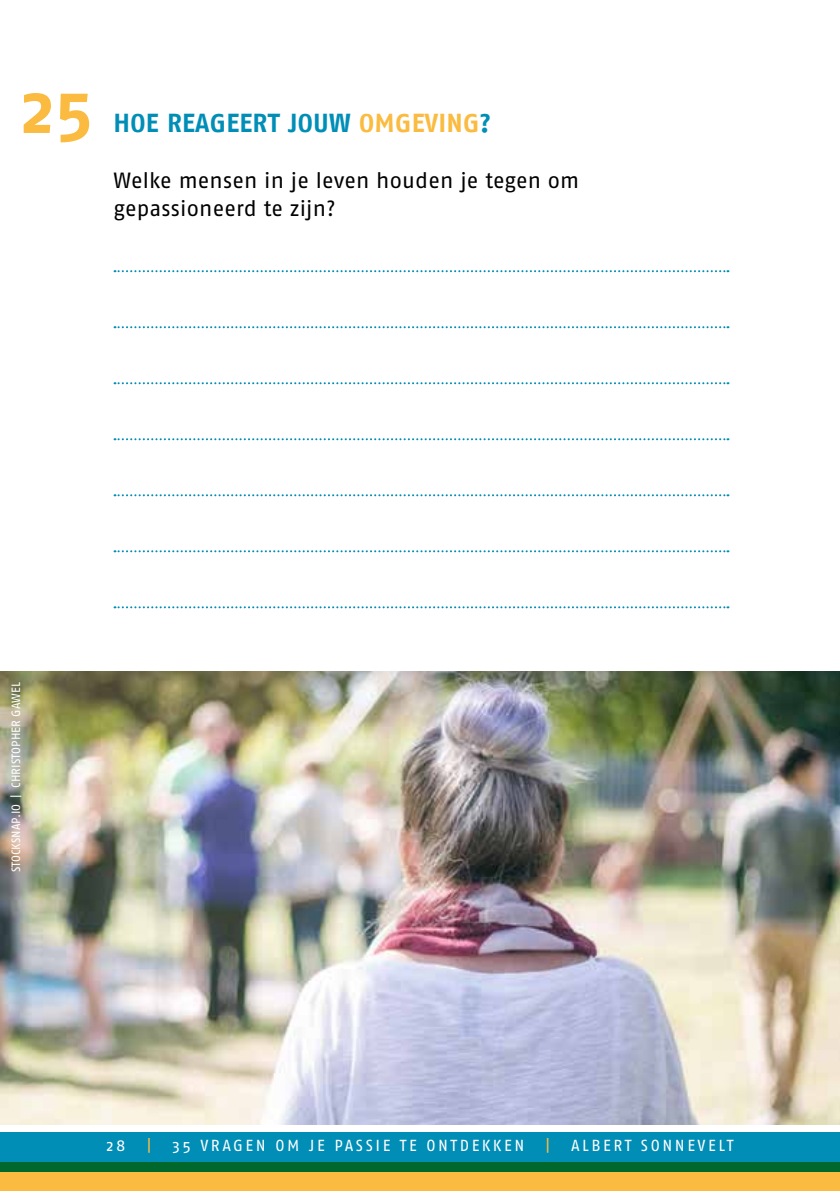
<style>
.page{position:relative;width:840px;height:1191px;background:#fff}
.page>*{position:absolute;margin:0;border:0;box-sizing:border-box;transform-origin:0 0}
.t1{font:700 70px "Fago No";color:#fabb40}
.t2{font:700 26px "Fago No";letter-spacing:.01em;color:#008eb7}
.t3{font:22px/28px "Fago No";letter-spacing:.005em;color:#000}
.t4{font:16px "Fago No";letter-spacing:.16em;color:#fff}
.t5{font:16px "Fago No";color:#fabb40}
.t6{font:12px "Fago No";letter-spacing:.01em;color:#fff}
.s1{color:#fabb40}
</style>
<div class="page">
<div style="left:0;top:1162px;width:839px;height:29px;background:#fabb40"></div>
<svg style="left:0;top:1132px;width:839px;height:39px;background:#008597"></svg>
<svg style="left:114px;top:270px;width:614px;height:2px"></svg>
<svg style="left:114px;top:326px;width:614px;height:2px"></svg>
<svg style="left:114px;top:382px;width:614px;height:2px"></svg>
<svg style="left:114px;top:438px;width:614px;height:2px"></svg>
<svg style="left:114px;top:494px;width:614px;height:2px"></svg>
<svg style="left:114px;top:550px;width:614px;height:2px"></svg>
<svg style="left:114px;top:606px;width:614px;height:2px"></svg>
<img style="left:0;top:671px;width:839px;height:454px">
<h1 class="t1" style="left:21px;top:67px;width:73px">25</h1>
<p class="t2" style="left:113px;top:108px;width:379px">HOE REAGEERT JOUW <span class="s1">OMGEVING</span>?</p>
<p class="t3" style="left:113px;top:166px;width:467px">Welke mensen in je leven houden je tegen om gepassioneerd te zijn?</p>
<p class="t6" style="left:9px;top:872px;width:192px;rotate:-90deg">STOCKSNAP.IO | CHRISTOPHER GAWEL</p>
<p class="t4" style="left:107px;top:1136px;width:20px">28</p>
<p class="t5" style="left:147px;top:1136px;width:6px">|</p>
<p class="t4" style="left:172px;top:1136px;width:353px">35 VRAGEN OM JE PASSIE TE ONTDEKKEN</p>
<p class="t5" style="left:545px;top:1136px;width:6px">|</p>
<p class="t4" style="left:570px;top:1136px;width:164px">ALBERT SONNEVELT</p>
</div>
